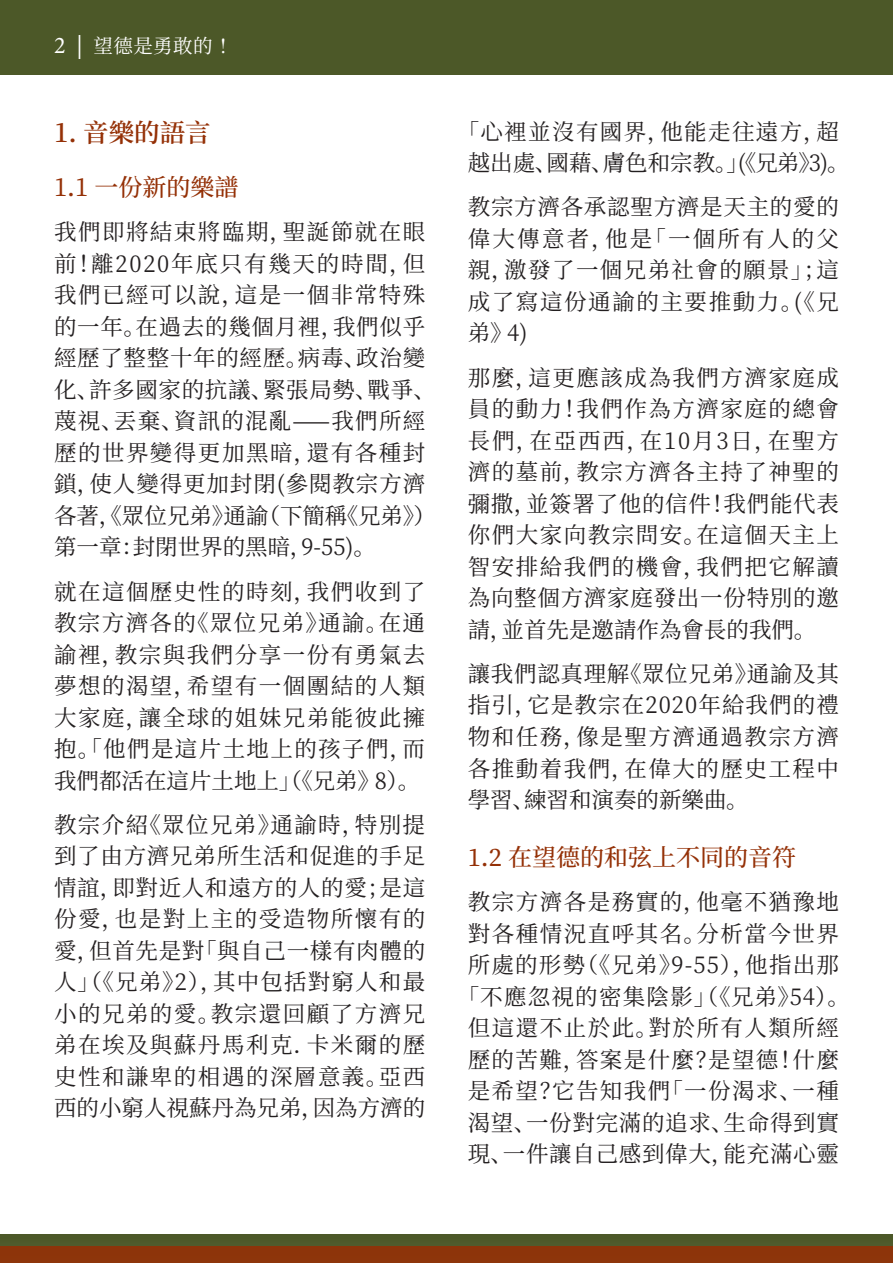
<style>
.page{position:relative;width:893px;height:1263px;background:#fff}
.page>*{position:absolute;margin:0;border:0;box-sizing:border-box;transform-origin:0 0}
.Natale2020_Subheader{font:600 25.5px "Noto Serif SC";color:#943006}
.Natale2020_Subheader-2{font:500 24px "Noto Serif SC";color:#943006}
.Natale2020_Paragraph{font:22.5px/31.5px "Noto Serif SC";letter-spacing:.06em;color:#231f20;text-align:justify}
.Natale2020_Paragraph-2{font:22.5px/31.5px "Noto Serif SC";letter-spacing:.04em;color:#231f20}
.t1{font:19.5px "Noto Serif SC";letter-spacing:.02em;color:#fff}
.s1{font-family:"Minion Pro";font-size:24px}
.s2{font-family:"Apple Myungjo"}
</style>
<div class="page">
<div style="left:0;top:0;width:893px;height:74px;background:#4c5828"></div>
<div style="left:0;top:1235px;width:893px;height:28px;background:#4c5828"></div>
<div style="left:0;top:1246px;width:893px;height:17px;background:#8d340a"></div>
<p class="t1" style="left:54px;top:35px;width:176px"><span class="s1">2 |</span> 望德是勇敢的 <span class="s2">!</span></p>
<p class="Natale2020_Subheader" style="left:54px;top:119px;width:158px">1. 音樂的語言</p>
<p class="Natale2020_Subheader-2" style="left:54px;top:174px;width:186px">1.1 一份新的樂譜</p>
<p class="Natale2020_Paragraph-2" style="left:54px;top:217px;width:383px">我們即將結束將臨期，聖誕節就在眼前！離2020年底只有幾天的時間，但我們已經可以說，這是一個非常特殊的一年。在過去的幾個月裡，我們似乎經歷了整整十年的經歷。病毒、政治變化、許多國家的抗議、緊張局勢、戰爭、蔑視、丟棄、資訊的混亂——我們所經歷的世界變得更加黑暗，還有各種封鎖，使人變得更加封閉(參閱教宗方濟各著，《眾位兄弟》通諭（下簡稱《兄弟》）第一章：封閉世界的黑暗，9-55)。</p>
<p class="Natale2020_Paragraph" style="left:54px;top:576px;width:373px">就在這個歷史性的時刻，我們收到了教宗方濟各的《眾位兄弟》通諭。在通諭裡，教宗與我們分享一份有勇氣去夢想的渴望，希望有一個團結的人類大家庭，讓全球的姐妹兄弟能彼此擁抱。「他們是這片土地上的孩子們，而我們都活在這片土地上」（《兄弟》8）。</p>
<p class="Natale2020_Paragraph" style="left:54px;top:809px;width:373px">教宗介紹《眾位兄弟》通諭時，特別提到了由方濟兄弟所生活和促進的手足情誼，即對近人和遠方的人的愛；是這份愛，也是對上主的受造物所懷有的愛，但首先是對「與自己一樣有肉體的人」（《兄弟》2），其中包括對窮人和最小的兄弟的愛。教宗還回顧了方濟兄弟在埃及與蘇丹馬利克．卡米爾的歷史性和謙卑的相遇的深層意義。亞西西的小窮人視蘇丹為兄弟，因為方濟的</p>
<p class="Natale2020_Paragraph" style="left:457px;top:116px;width:394px;text-align:center">「心裡並沒有國界，他能走往遠方，超越出處、國藉、膚色和宗教。」(《兄弟》3)。</p>
<p class="Natale2020_Paragraph" style="left:468px;top:192px;width:373px">教宗方濟各承認聖方濟是天主的愛的偉大傳意者，他是「一個所有人的父親，激發了一個兄弟社會的願景」；這成了寫這份通諭的主要推動力。(《兄弟》4)</p>
<p class="Natale2020_Paragraph" style="left:468px;top:362px;width:373px">那麼，這更應該成為我們方濟家庭成員的動力！我們作為方濟家庭的總會長們，在亞西西，在10月3日，在聖方濟的墓前，教宗方濟各主持了神聖的彌撒，並簽署了他的信件！我們能代表你們大家向教宗問安。在這個天主上智安排給我們的機會，我們把它解讀為向整個方濟家庭發出一份特別的邀請，並首先是邀請作為會長的我們。</p>
<p class="Natale2020_Paragraph" style="left:468px;top:658px;width:373px">讓我們認真理解《眾位兄弟》通諭及其指引，它是教宗在2020年給我們的禮物和任務，像是聖方濟通過教宗方濟各推動着我們，在偉大的歷史工程中學習、練習和演奏的新樂曲。</p>
<p class="Natale2020_Subheader-2" style="left:468px;top:844px;width:330px">1.2 在望德的和弦上不同的音符</p>
<p class="Natale2020_Paragraph" style="left:457px;top:887px;width:395px;text-align:center">教宗方濟各是務實的，他毫不猶豫地對各種情況直呼其名。分析當今世界所處的形勢（《兄弟》9-55），他指出那「不應忽視的密集陰影」（《兄弟》54）。但這還不止於此。對於所有人類所經歷的苦難，答案是什麼？是望德！什麼是希望？它告知我們「一份渴求、一種渴望、一份對完滿的追求、生命得到實現、一件讓自己感到偉大，能充滿心靈</p>
</div>
